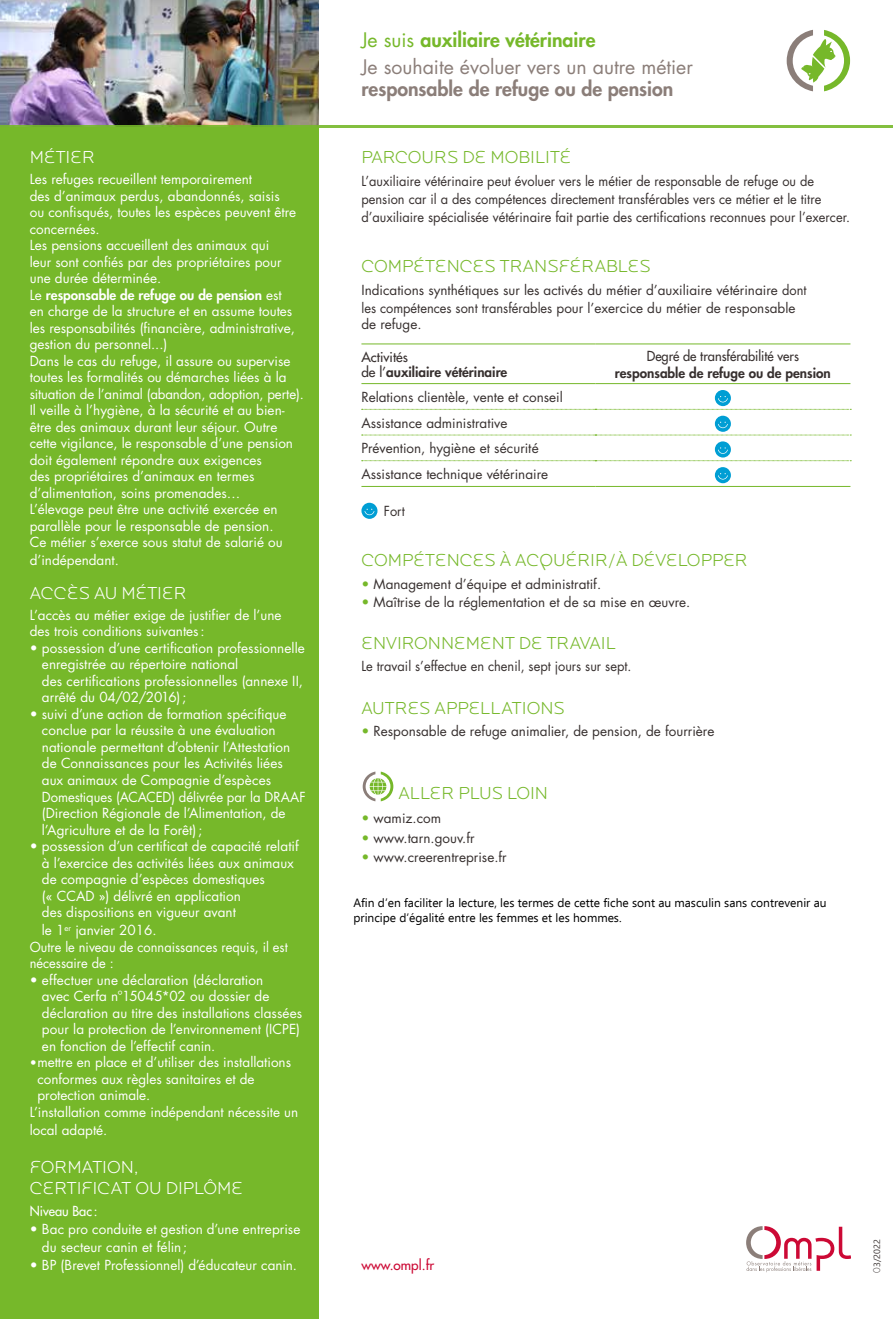
<style>
.page{position:relative;width:893px;height:1319px;background:#fff}
.page>*{position:absolute;margin:0;border:0;box-sizing:border-box;transform-origin:0 0}
.t1{font:19.5px/26.7px "Futura Std";color:#8b7e79}
.t2{font:800 19.5px "Futura Std";color:#8b7e79}
.t3{font:300 18px "Locator Display";color:#76b82a}
.t4{font:300 18px/21px "Locator Display";color:#fff}
.t5{font:13.5px/16.5px "Futura Std";color:#fff}
.t6{font:13.5px/25.7px "Futura Std";color:#37302f}
.t7{font:13.5px/18px "Futura Std";color:#37302f;scale:.95 1}
.t8{font:800 13.5px/15px "Futura Std";color:#37302f}
.t9{font:500 13.5px "Futura Std";color:#37302f;scale:.95 1}
.t10{font:500 13.5px "Futura Std";color:#cc0935}
.t11{font:500 13.5px "Futura Std";color:#fff;scale:.95 1}
.t12{font:12px/14.4px "Ebrima";color:#000}
.t13{font:9px "Ebrima";color:#37302f}
.s1{font-weight:800}
.s2{font-size:12px}
.s3{color:#76b82a}
.s4{font-weight:800;color:#76b82a}
.s5{font-weight:500}
.s6{font-family:"Futura Std";font-weight:300}
</style>
<div class="page">
<hr style="left:361px;top:343px;width:234px;height:1px;background:#76b82a">
<hr style="left:595px;top:343px;width:255px;height:1px;background:#76b82a">
<hr style="left:361px;top:383px;width:234px;height:1px;background:#76b82a">
<hr style="left:595px;top:383px;width:255px;height:1px;background:#76b82a">
<hr style="left:361px;top:486px;width:234px;height:1px;background:#76b82a">
<hr style="left:595px;top:486px;width:255px;height:1px;background:#76b82a">
<svg style="left:362px;top:390px;width:489px;height:45px"></svg>
<svg style="left:362px;top:441px;width:489px;height:20px"></svg>
<svg style="left:715px;top:467px;width:16px;height:16px"></svg>
<svg style="left:361px;top:502px;width:16px;height:17px"></svg>
<svg style="left:363px;top:771px;width:30px;height:30px"></svg>
<img style="left:0;top:0;width:319px;height:125px">
<hr style="left:0;top:125px;width:893px;height:3px;background:#76b82a">
<div style="left:0;top:128px;width:319px;height:1190px;background:#76b82a"></div>
<svg style="left:787px;top:30px;width:63px;height:61px"></svg>
<svg style="left:746px;top:1226px;width:104px;height:45px"></svg>
<h2 class="t4" style="left:30px;top:146px;width:67px">MÉTIER</h2>
<p class="t5" style="left:30px;top:171px;width:276px">Les refuges recueillent temporairement<br>des d’animaux perdus, abandonnés, saisis<br>ou confisqués, toutes les espèces peuvent être concernées.<br>Les pensions accueillent des animaux qui<br>leur sont confiés par des propriétaires pour une durée déterminée.<br>Le <span class="s1">responsable de refuge ou de pension</span> est<br>en charge de la structure et en assume toutes les responsabilités (financière, administrative, gestion du personnel...)<br>Dans le cas du refuge, il assure ou supervise toutes les formalités ou démarches liées à la situation de l’animal (abandon, adoption, perte).<br>Il veille à l’hygiène, à la sécurité et au bien&shy;être des animaux durant leur séjour. Outre cette vigilance, le responsable d’une pension doit également répondre aux exigences<br>des propriétaires d’animaux en termes d’alimentation, soins promenades…<br>L’élevage peut être une activité exercée en parallèle pour le responsable de pension.<br>Ce métier s’exerce sous statut de salarié ou</p>
<p class="t5" style="left:30px;top:552px;width:91px">d’indépendant.</p>
<h2 class="t4" style="left:30px;top:582px;width:158px">ACCÈS AU MÉTIER</h2>
<p class="t5" style="left:30px;top:606px;width:253px">L’accès au métier exige de justifier de l’une des trois conditions suivantes:</p>
<p class="t5" style="left:42px;top:639px;width:264px;text-indent:-12px">• possession d’une certification professionnelle enregistrée au répertoire national<br>des certifications professionnelles (annexe II, arrêté du 04/02/2016);</p>
<p class="t5" style="left:42px;top:705px;width:265px;text-indent:-12px">• suivi d’une action de formation spécifique conclue par la réussite à une évaluation nationale permettant d’obtenir l’Attestation de Connaissances pour les Activités liées aux animaux de Compagnie d’espèces Domestiques (ACACED) délivrée par la DRAAF (Direction Régionale de l’Alimentation, de l’Agriculture et de la Forêt);</p>
<p class="t5" style="left:42px;top:837px;width:258px;text-indent:-12px">• possession d’un certificat de capacité relatif à l’exercice des activités liées aux animaux de compagnie d’espèces domestiques<br>(« CCAD ») délivré en application<br>des dispositions en vigueur avant</p>
<p class="t5" style="left:30px;top:921px;width:259px;text-indent:12px">le 1<sup>er</sup> janvier 2016.<br>Outre le niveau de connaissances requis, il est nécessaire de :</p>
<p class="t5" style="left:42px;top:971px;width:262px;text-indent:-12px">• effectuer une déclaration (déclaration<br>avec Cerfa n°15045*02 ou dossier de déclaration au titre des installations classées pour la protection de l’environnement (ICPE) en fonction de l’effectif canin.</p>
<p class="t5" style="left:30px;top:1053px;width:263px"><span class="s2">•</span>mettre en place et d’utiliser des installations</p>
<p class="t5" style="left:37px;top:1070px;width:219px">conformes aux règles sanitaires et de</p>
<p class="t5" style="left:37px;top:1086px;width:115px">protection animale.</p>
<p class="t5" style="left:30px;top:1103px;width:270px">L’installation comme indépendant nécessite un</p>
<p class="t5" style="left:30px;top:1121px;width:79px">local adapté.</p>
<h2 class="t4" style="left:30px;top:1155px;width:215px">FORMATION,<br>CERTIFICAT OU DIPLÔME</h2>
<p class="t11" style="left:30px;top:1202px;width:73px">Niveau Bac :</p>
<p class="t5" style="left:42px;top:1219px;width:260px;line-height:18px;text-indent:-12px">• Bac pro conduite et gestion d’une entreprise du secteur canin et félin;</p>
<p class="t5" style="left:30px;top:1256px;width:269px">• BP (Brevet Professionnel) d’éducateur canin.</p>
<h1 class="t1" style="left:361px;top:27px;width:333px"><span class="s3">Je suis</span> <span class="s4">auxiliaire vétérinaire<br></span>Je souhaite évoluer vers un autre métier</h1>
<h1 class="t2" style="left:361px;top:77px;width:313px">responsable de refuge ou de pension</h1>
<h2 class="t3" style="left:361px;top:146px;width:212px">PARCOURS DE MOBILITÉ</h2>
<p class="t7" style="left:361px;top:172px;width:516px">L’auxiliaire vétérinaire peut évoluer vers le métier de responsable de refuge ou de pension car il a des compétences directement transférables vers ce métier et le titre d’auxiliaire spécialisée vétérinaire fait partie des certifications reconnues pour l’exercer.</p>
<h2 class="t3" style="left:361px;top:255px;width:291px">COMPÉTENCES TRANSFÉRABLES</h2>
<p class="t6" style="left:361px;top:281px;width:447px;line-height:18px">Indications synthétiques sur les activés du métier d’auxiliaire vétérinaire dont les compétences sont transférables pour l’exercice du métier de responsable</p>
<p class="t6" style="left:361px;top:311px;width:62px">de refuge.</p>
<p class="t8" style="left:361px;top:349px;width:147px"><span class="s5">Activités<br>de l’</span>auxiliaire vétérinaire</p>
<p class="t9" style="left:647px;top:347px;width:162px">Degré de transférabilité vers</p>
<p class="t8" style="left:615px;top:365px;width:217px">responsable de refuge ou de pension</p>
<p class="t6" style="left:361px;top:384px;width:203px">Relations clientèle, vente et conseil Assistance administrative Prévention, hygiène et sécurité Assistance technique vétérinaire</p>
<p class="t7" style="left:384px;top:502px;width:24px">Fort</p>
<h2 class="t3" style="left:361px;top:549px;width:388px">COMPÉTENCES À ACQUÉRIR/À DÉVELOPPER</h2>
<p class="t6" style="left:361px;top:571px;width:241px"><span class="s3">•</span> Management d’équipe et administratif.</p>
<p class="t6" style="left:361px;top:589px;width:330px"><span class="s3">•</span> Maîtrise de la réglementation et de sa mise en œuvre.</p>
<h2 class="t3" style="left:361px;top:632px;width:256px">ENVIRONNEMENT DE TRAVAIL</h2>
<p class="t7" style="left:361px;top:657px;width:286px">Le travail s’effectue en chenil, sept jours sur sept.</p>
<h2 class="t3" style="left:361px;top:696px;width:205px">AUTRES APPELLATIONS</h2>
<p class="t6" style="left:361px;top:718px;width:354px"><span class="s3">•</span> Responsable de refuge animalier, de pension, de fourrière</p>
<h2 class="t3" style="left:399px;top:782px;width:151px">ALLER PLUS LOIN</h2>
<p class="t6" style="left:361px;top:805px;width:81px"><span class="s3">•</span> wamiz.com</p>
<p class="t6" style="left:361px;top:825px;width:115px"><span class="s3">•</span> www.tarn.gouv.fr</p>
<p class="t6" style="left:361px;top:844px;width:147px"><span class="s3">•</span> www.creerentreprise.fr</p>
<p class="t12" style="left:353px;top:895px;width:475px">Afin d’en faciliter la lecture, les termes de cette fiche sont au masculin sans contrevenir au principe d’égalité entre les femmes et les hommes.</p>
<p class="t10" style="left:361px;top:1256px;width:74px">www.ompl.fr</p>
<p class="t13" style="left:870px;top:1272px;width:35px;rotate:-90deg"><span class="s6">0</span>3/2022</p>
</div>
